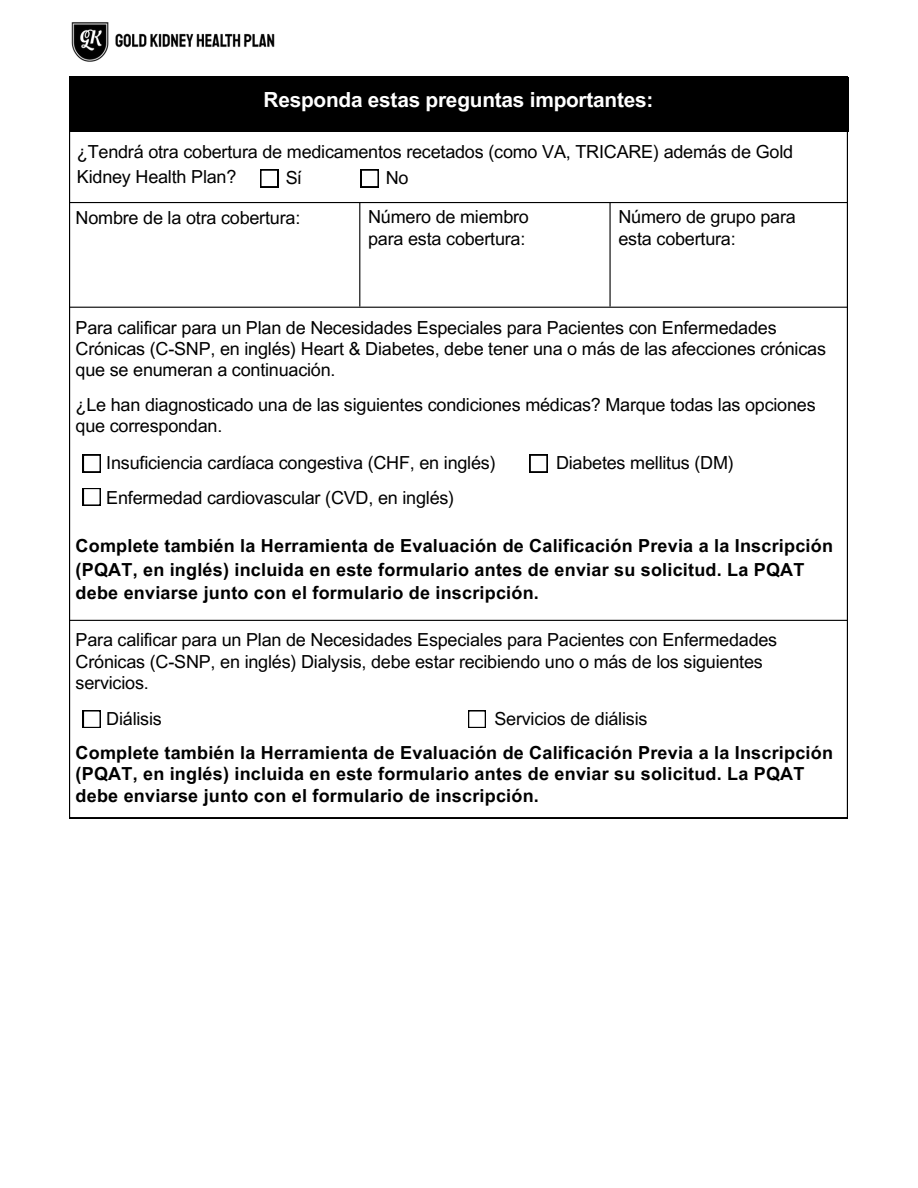
<style>
.page{position:relative;width:918px;height:1188px;background:#fff}
.page>*{position:absolute;margin:0;border:0;box-sizing:border-box;transform-origin:0 0}
.t1{font:700 20.85px "Arial MT Pro";letter-spacing:-.01em;color:#fff}
.t2{font:18px/21.3px "Arial MT Pro";letter-spacing:-.01em;color:#000}
.t3{font:700 18px/23.7px "Arial MT Pro";letter-spacing:.01em;color:#000}
</style>
<div class="page">
<img style="left:71px;top:22px;width:204px;height:40px">
<svg style="left:69px;top:132px;width:779px;height:686px"></svg>
<div style="left:69px;top:77px;width:779px;height:55px;background:#000"></div>
<hr style="left:70px;top:202px;width:778px;height:1px;background:#000">
<svg style="left:260px;top:170px;width:18px;height:17px"></svg>
<svg style="left:361px;top:170px;width:18px;height:17px"></svg>
<hr style="left:69px;top:307px;width:779px;height:1px;background:#000">
<hr style="left:359px;top:203px;width:1px;height:104px;background:#000">
<hr style="left:609px;top:202px;width:2px;height:105px;background:#000">
<hr style="left:69px;top:620px;width:778px;height:1px;background:#000">
<svg style="left:83px;top:455px;width:18px;height:17px"></svg>
<svg style="left:83px;top:488px;width:18px;height:18px"></svg>
<svg style="left:530px;top:455px;width:17px;height:17px"></svg>
<svg style="left:83px;top:710px;width:18px;height:18px"></svg>
<svg style="left:468px;top:710px;width:18px;height:18px"></svg>
<h1 class="t1" style="left:264px;top:92px;width:391px">Responda estas preguntas importantes:</h1>
<p class="t2" style="left:77px;top:141px;width:718px;line-height:25.8px">¿Tendrá otra cobertura de medicamentos recetados (como VA, TRICARE) además de Gold<br>Kidney Health Plan?</p>
<p class="t2" style="left:286px;top:169px;width:17px">Sí</p>
<p class="t2" style="left:386px;top:169px;width:24px">No</p>
<p class="t2" style="left:368px;top:209px;width:162px">Número de miembro para esta cobertura:</p>
<p class="t2" style="left:618px;top:209px;width:179px">Número de grupo para esta cobertura:</p>
<p class="t2" style="left:76px;top:209px;width:226px">Nombre de la otra cobertura:</p>
<p class="t2" style="left:76px;top:319px;width:752px">Para calificar para un Plan de Necesidades Especiales para Pacientes con Enfermedades<br>Crónicas (C-SNP, en inglés) Heart &amp; Diabetes, debe tener una o más de las afecciones crónicas que se enumeran a continuación.</p>
<p class="t2" style="left:76px;top:396px;width:742px">¿Le han diagnosticado una de las siguientes condiciones médicas? Marque todas las opciones que correspondan.</p>
<h2 class="t2" style="left:106px;top:454px;width:391px">Insuficiencia cardíaca congestiva (CHF, en inglés)</h2>
<p class="t2" style="left:106px;top:489px;width:349px">Enfermedad cardiovascular (CVD, en inglés)</p>
<p class="t2" style="left:556px;top:454px;width:179px">Diabetes mellitus (DM)</p>
<p class="t3" style="left:76px;top:536px;width:759px">Complete también la Herramienta de Evaluación de Calificación Previa a la Inscripción (PQAT, en inglés) incluida en este formulario antes de enviar su solicitud. La PQAT debe enviarse junto con el formulario de inscripción.</p>
<p class="t2" style="left:76px;top:632px;width:703px">Para calificar para un Plan de Necesidades Especiales para Pacientes con Enfermedades<br>Crónicas (C-SNP, en inglés) Dialysis, debe estar recibiendo uno o más de los siguientes servicios.</p>
<p class="t2" style="left:106px;top:710px;width:57px">Diálisis</p>
<p class="t2" style="left:494px;top:710px;width:155px">Servicios de diálisis</p>
<h2 class="t3" style="left:76px;top:744px;width:759px;line-height:21.3px">Complete también la Herramienta de Evaluación de Calificación Previa a la Inscripción (PQAT, en inglés) incluida en este formulario antes de enviar su solicitud. La PQAT debe enviarse junto con el formulario de inscripción.</h2>
</div>
